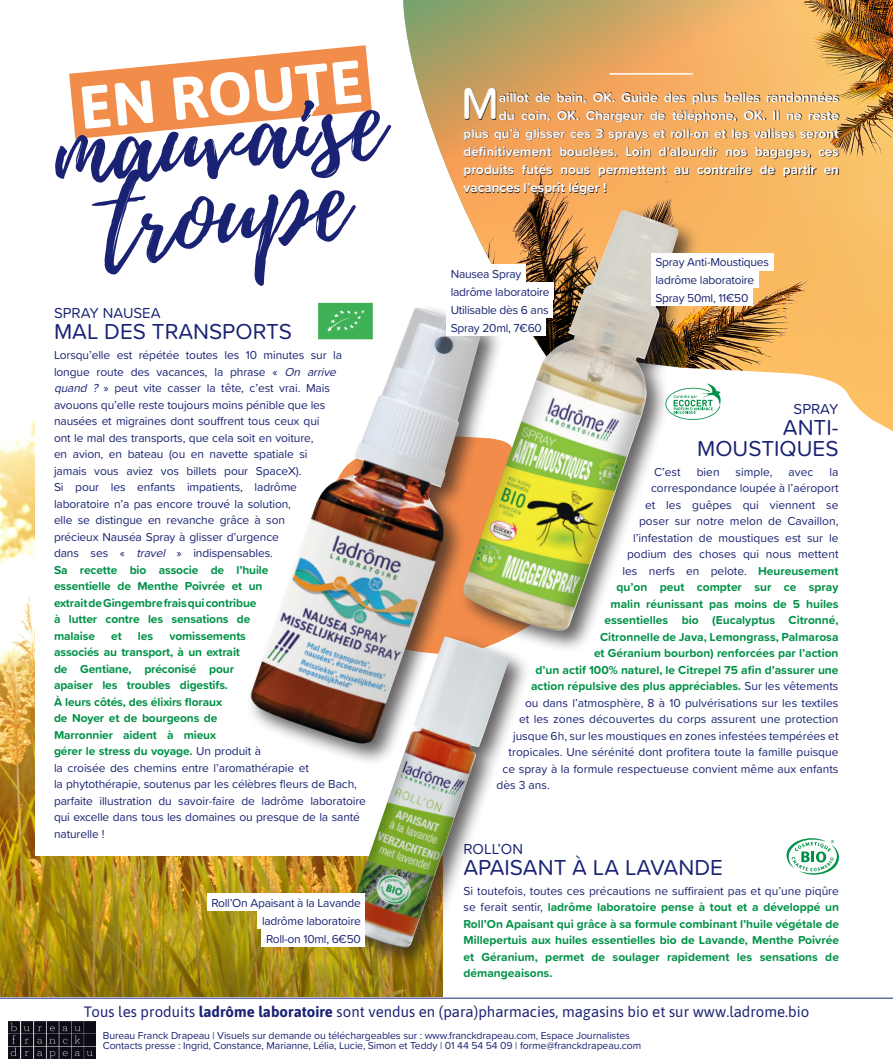
<style>
.page{position:relative;width:893px;height:1063px;background:#fff}
.page>*{position:absolute;margin:0;border:0;box-sizing:border-box;transform-origin:0 0}
.t1{font:108.75px "Playlist Script";color:#1a2373}
.t2{font:700 60.45px "Asap";color:#fff}
.t3{font:500 46.35px "Proxima Soft";color:#fff}
.t4{font:22.5px/21px "Proxima Soft";color:#1a2373;text-align:right}
.t5{font:15px "Asap";color:#1a2373}
.t6{font:15px "Proxima Soft";color:#1a2373}
.t7{font:700 13.5px "Proxima Soft";color:#fff}
.t8{font:12px/16.5px "Proxima Soft";letter-spacing:-.01em;color:#1a2373}
.t9{font:700 12px/16.5px "Proxima Soft";color:#009247;text-align:justify}
.t10{font:10.5px "Proxima Soft";letter-spacing:-.01em;color:#1a2373}
.s1{font-style:italic}
.s2{font-weight:700;color:#009247}
.s3{font-weight:400;color:#1a2373}
.s4{font-weight:700}
</style>
<div class="page">
<img style="left:403px;top:0;width:490px;height:362px">
<img style="left:0;top:420px;width:443px;height:578px">
<div style="left:36px;top:296px;width:442px;height:559px;background:#fff"></div>
<svg style="left:701px;top:362px;width:192px;height:70px"></svg>
<img style="left:8px;top:1022px;width:87px;height:36px">
<hr style="left:0;top:998px;width:893px;height:1px;background:#1a2373">
<svg style="left:69px;top:45px;width:302px;height:57px"></svg>
<div style="left:342px;top:633px;width:189px;height:337px;background:#231f20;opacity:.7"></div>
<img style="left:345px;top:653px;width:164px;height:296px">
<div style="left:246px;top:303px;width:258px;height:463px;background:#231f20;opacity:.7"></div>
<img style="left:250px;top:308px;width:232px;height:439px">
<div style="left:459px;top:206px;width:242px;height:447px;background:#231f20;opacity:.7"></div>
<img style="left:461px;top:210px;width:218px;height:421px">
<svg style="left:464px;top:92px;width:375px;height:103px;background:#d19454"></svg>
<div style="left:651px;top:253px;width:122px;height:17px;background:#fff"></div>
<div style="left:651px;top:270px;width:108px;height:18px;background:#fff"></div>
<div style="left:651px;top:288px;width:102px;height:18px;background:#fff"></div>
<div style="left:207px;top:893px;width:158px;height:18px;background:#fff"></div>
<div style="left:258px;top:911px;width:107px;height:18px;background:#fff"></div>
<div style="left:262px;top:929px;width:103px;height:18px;background:#fff"></div>
<div style="left:446px;top:264px;width:80px;height:18px;background:#fff"></div>
<div style="left:446px;top:282px;width:108px;height:18px;background:#fff"></div>
<div style="left:446px;top:300px;width:107px;height:18px;background:#fff"></div>
<div style="left:446px;top:318px;width:100px;height:18px;background:#fff"></div>
<svg style="left:465px;top:89px;width:31px;height:31px"></svg>
<hr style="left:610px;top:73px;width:83px;height:2px;background:#fff">
<svg style="left:665px;top:384px;width:56px;height:36px"></svg>
<svg style="left:318px;top:303px;width:55px;height:36px;background:#47b45e"></svg>
<svg style="left:786px;top:838px;width:53px;height:37px"></svg>
<p class="t2" style="left:75px;top:64px;width:286px;rotate:-5deg">EN ROUTE</p>
<p class="t1" style="left:45px;top:76px;width:332px;rotate:-6deg">mauvaise</p>
<p class="t1" style="left:95px;top:147px;width:246px;rotate:-6deg">troupe</p>
<p class="t6" style="left:54px;top:302px;width:108px">SPRAY NAUSEA</p>
<p class="t4" style="left:54px;top:320px;width:240px">MAL DES TRANSPORTS</p>
<p class="t8" style="left:54px;top:347px;width:290px">Lorsqu’elle est répétée toutes les 10 minutes sur la longue route des vacances, la phrase « <span class="s1">On arrive quand ?</span> » peut vite casser la tête, c’est vrai. Mais avouons qu’elle reste toujours moins pénible que les nausées et migraines dont souffrent tous ceux qui<br>ont le mal des transports, que cela soit en voiture,<br>en avion, en bateau (ou en navette spatiale si jamais vous aviez vos billets pour SpaceX).<br>Si pour les enfants impatients, ladrôme laboratoire n’a pas encore trouvé la solution,<br>elle se distingue en revanche grâce à son<br>précieux Nauséa Spray à glisser d’urgence<br>dans ses « <span class="s1">travel</span> » indispensables.<br><span class="s2">Sa recette bio associe de l’huile<br>essentielle de Menthe Poivrée et un<br>extrait de Gingembre frais qui contribue<br>à lutter contre les sensations de<br>malaise</span></p>
<p class="t8" style="left:54px;top:627px;width:313px;text-indent:115px"><span class="s2">vomissements<br>associés au transport, à un extrait<br>de Gentiane, préconisé pour<br>apaiser les troubles digestifs.<br>À leurs côtés, des élixirs floraux<br>de Noyer et de bourgeons de<br>Marronnier aident à mieux<br>gérer le stress du voyage.</span> Un produit à<br>la croisée des chemins entre l’aromathérapie et<br>la phytothérapie, soutenus par les célèbres fleurs de Bach, parfaite illustration du savoir-faire de ladrôme laboratoire qui excelle dans tous les domaines ou presque de la santé naturelle !</p>
<p class="t9" style="left:111px;top:627px;width:12px">et</p>
<p class="t9" style="left:138px;top:627px;width:17px">les</p>
<p class="t8" style="left:212px;top:894px;width:151px">Roll’On Apaisant à la Lavande</p>
<p class="t8" style="left:262px;top:912px;width:100px">ladrôme laboratoire</p>
<p class="t8" style="left:266px;top:930px;width:96px">Roll-on 10ml, 6€50</p>
<p class="t3" style="left:461px;top:69px;width:40px">M</p>
<p class="t7" style="left:499px;top:87px;width:341px">aillot de bain, OK. Guide des plus belles randonnées</p>
<p class="t7" style="left:499px;top:105px;width:341px">du coin, OK. Chargeur de téléphone, OK. Il ne reste</p>
<p class="t7" style="left:463px;top:123px;width:377px">plus qu’à glisser ces 3 sprays et roll-on et les valises seront</p>
<p class="t7" style="left:463px;top:141px;width:377px">définitivement bouclées. Loin d’alourdir nos bagages, ces</p>
<p class="t7" style="left:463px;top:159px;width:377px">produits futés nous permettent au contraire de partir en</p>
<p class="t7" style="left:463px;top:177px;width:145px">vacances l’esprit léger !</p>
<p class="t8" style="left:451px;top:265px;width:72px">Nausea Spray</p>
<p class="t8" style="left:451px;top:283px;width:100px">ladrôme laboratoire</p>
<p class="t8" style="left:451px;top:301px;width:99px">Utilisable dès 6 ans</p>
<p class="t8" style="left:451px;top:319px;width:93px">Spray 20ml, 7€60</p>
<p class="t8" style="left:655px;top:253px;width:115px">Spray Anti-Moustiques</p>
<p class="t8" style="left:655px;top:271px;width:100px">ladrôme laboratoire</p>
<p class="t8" style="left:655px;top:289px;width:94px">Spray 50ml, 11€50</p>
<p class="t6" style="left:793px;top:397px;width:47px">SPRAY</p>
<p class="t4" style="left:697px;top:415px;width:143px">ANTI-<br>MOUSTIQUES</p>
<p class="t8" style="left:654px;top:463px;width:28px">C’est</p>
<p class="t8" style="left:697px;top:463px;width:24px">bien</p>
<p class="t8" style="left:736px;top:463px;width:38px">simple,</p>
<p class="t8" style="left:789px;top:463px;width:26px">avec</p>
<p class="t8" style="left:829px;top:463px;width:11px">la</p>
<p class="t8" style="left:651px;top:479px;width:189px">correspondance loupée à l’aéroport</p>
<p class="t8" style="left:645px;top:496px;width:195px">et les guêpes qui viennent se</p>
<p class="t8" style="left:639px;top:512px;width:201px">poser sur notre melon de Cavaillon,</p>
<p class="t8" style="left:633px;top:529px;width:207px">l’infestation de moustiques est sur le</p>
<p class="t8" style="left:627px;top:545px;width:213px">podium des choses qui nous mettent</p>
<p class="t8" style="left:622px;top:562px;width:218px">les nerfs en pelote. <span class="s2">Heureusement</span></p>
<p class="t9" style="left:616px;top:579px;width:223px">qu’on peut compter sur ce spray</p>
<p class="t9" style="left:610px;top:595px;width:229px">malin réunissant pas moins de 5 huiles</p>
<p class="t9" style="left:604px;top:612px;width:235px">essentielles bio (Eucalyptus Citronné,</p>
<p class="t9" style="left:600px;top:628px;width:240px">Citronnelle de Java, Lemongrass, Palmarosa</p>
<p class="t9" style="left:594px;top:645px;width:246px">et Géranium bourbon) renforcées par l’action</p>
<p class="t9" style="left:535px;top:661px;width:305px">d’un actif 100% naturel, le Citrepel 75 afin d’assurer une</p>
<p class="t9" style="left:531px;top:678px;width:309px">action répulsive des plus appréciables. <span class="s3">Sur les vêtements</span></p>
<p class="t8" style="left:525px;top:694px;width:315px">ou dans l’atmosphère, 8 à 10 pulvérisations sur les textiles</p>
<p class="t8" style="left:519px;top:710px;width:321px">et les zones découvertes du corps assurent une protection</p>
<p class="t8" style="left:513px;top:727px;width:327px">jusque 6h, sur les moustiques en zones infestées tempérées et</p>
<p class="t8" style="left:508px;top:743px;width:332px">tropicales. Une sérénité dont profitera toute la famille puisque</p>
<p class="t8" style="left:502px;top:760px;width:338px">ce spray à la formule respectueuse convient même aux enfants</p>
<p class="t8" style="left:496px;top:776px;width:55px">dès 3 ans.</p>
<p class="t6" style="left:463px;top:838px;width:61px">ROLL’ON</p>
<p class="t4" style="left:463px;top:856px;width:261px">APAISANT À LA LAVANDE</p>
<p class="t9" style="left:463px;top:882px;width:377px"><span class="s3">Si toutefois, toutes ces précautions ne suffiraient pas et qu’une piqûre se ferait sentir,</span> ladrôme laboratoire pense à tout et a développé un Roll’On Apaisant qui grâce à sa formule combinant l’huile végétale de Millepertuis aux huiles essentielles bio de Lavande, Menthe Poivrée et Géranium, permet de soulager rapidement les sensations de démangeaisons.</p>
<p class="t5" style="left:84px;top:1002px;width:727px">Tous les produits <span class="s4">ladrôme laboratoire</span> sont vendus en (para)pharmacies, magasins bio et sur www.ladrome.bio</p>
<p class="t10" style="left:103px;top:1027px;width:529px">Bureau Franck Drapeau | Visuels sur demande ou téléchargeables sur : www.franckdrapeau.com, Espace Journalistes</p>
<p class="t10" style="left:103px;top:1038px;width:540px">Contacts presse : Ingrid, Constance, Marianne, Lélia, Lucie, Simon et Teddy | 01 44 54 54 09 | forme@franckdrapeau.com</p>
</div>
